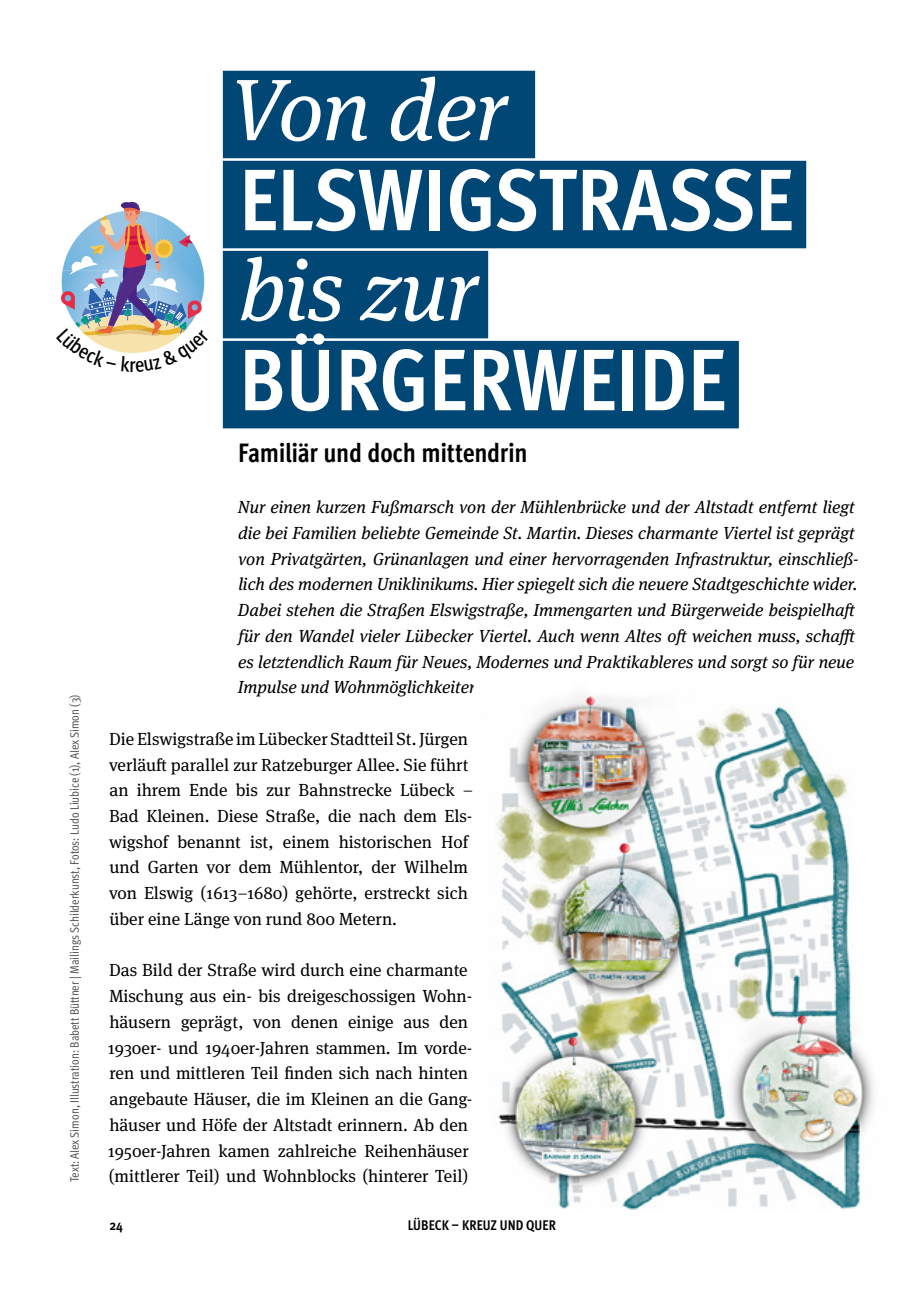
<style>
.page{position:relative;width:918px;height:1290px;background:#fff}
.page>*{position:absolute;margin:0;border:0;box-sizing:border-box;transform-origin:0 0}
.t1{font:700 condensed 87.15px "Meta Pro";letter-spacing:.005em;color:#fff}
.t2{font:italic 87.15px "Meta Serif Pro";letter-spacing:-.01em;color:#fff}
.t3{font:700 condensed 26.6px "Meta Pro";letter-spacing:-.015em;color:#000}
.t4{font:17.5px/25.7px "Meta Serif Pro";color:#000}
.t5{font:italic 17.5px/25.7px "Meta Serif Pro";color:#000}
.t6{font:700 condensed 14px "Meta Pro";letter-spacing:.005em;color:#000}
.t7{font:condensed 12.25px "Meta Pro";letter-spacing:-.005em;color:#565656}
</style>
<div class="page">
<div style="left:223px;top:71px;width:312px;height:87px;background:#004776"></div>
<div style="left:223px;top:161px;width:583px;height:87px;background:#004776"></div>
<div style="left:223px;top:251px;width:265px;height:87px;background:#004776"></div>
<div style="left:223px;top:341px;width:516px;height:87px;background:#004776"></div>
<img style="left:495px;top:694px;width:379px;height:516px">
<svg style="left:61px;top:201px;width:144px;height:152px"></svg>
<p class="t7" style="left:65px;top:1182px;width:489px;rotate:-90deg">Text: Alex Simon, Illustration: Babett Büttner | Mailings Schilderkunst, Fotos: Ludo Liubice (1), Alex Simon (3)</p>
<h1 class="t2" style="left:229px;top:47px;width:280px">Von der</h1>
<h1 class="t1" style="left:239px;top:133px;width:555px">ELSWIGSTRASSE</h1>
<h1 class="t2" style="left:238px;top:227px;width:242px">bis zur</h1>
<h1 class="t1" style="left:239px;top:313px;width:488px">BÜRGERWEIDE</h1>
<h2 class="t3" style="left:238px;top:432px;width:291px">Familiär und doch mittendrin</h2>
<p class="t5" style="left:238px;top:493px;width:622px">Nur einen kurzen Fußmarsch von der Mühlenbrücke und der Altstadt entfernt liegt die bei Familien beliebte Gemeinde St. Martin. Dieses charmante Viertel ist geprägt von Privatgärten, Grünanlagen und einer hervorragenden Infrastruktur, einschließ&shy;lich des modernen Uniklinikums. Hier spiegelt sich die neuere Stadtgeschichte wider.<br>Dabei stehen die Straßen Elswigstraße, Immengarten und Bürgerweide beispielhaft für den Wandel vieler Lübecker Viertel. Auch wenn Altes oft weichen muss, schafft es letztendlich Raum für Neues, Modernes und Praktikableres und sorgt so für neue Impulse und Wohnmöglichkeiten.</p>
<p class="t4" style="left:109px;top:725px;width:366px">Die Elswigstraße im Lübecker Stadtteil St. Jürgen verläuft parallel zur Ratzeburger Allee. Sie führt an ihrem Ende bis zur Bahnstrecke Lübeck – Bad Kleinen. Diese Straße, die nach dem Els&shy;wigshof benannt ist, einem historischen Hof und Garten vor dem Mühlentor, der Wilhelm von Elswig (1613–1680) gehörte, erstreckt sich über eine Länge von rund 800 Metern.</p>
<p class="t4" style="left:108px;top:956px;width:366px">Das Bild der Straße wird durch eine charmante Mischung aus ein- bis dreigeschossigen Wohn&shy;häusern geprägt, von denen einige aus den 1930er- und 1940er-Jahren stammen. Im vorde&shy;ren und mittleren Teil finden sich nach hinten angebaute Häuser, die im Kleinen an die Gang&shy;häuser und Höfe der Altstadt erinnern. Ab den 1950er-Jahren kamen zahlreiche Reihenhäuser</p>
<p class="t4" style="left:109px;top:1162px;width:361px">(mittlerer Teil) und Wohnblocks (hinterer Teil)</p>
<p class="t6" style="left:109px;top:1214px;width:15px">24</p>
<p class="t6" style="left:408px;top:1214px;width:150px">LÜBECK – KREUZ UND QUER</p>
</div>
